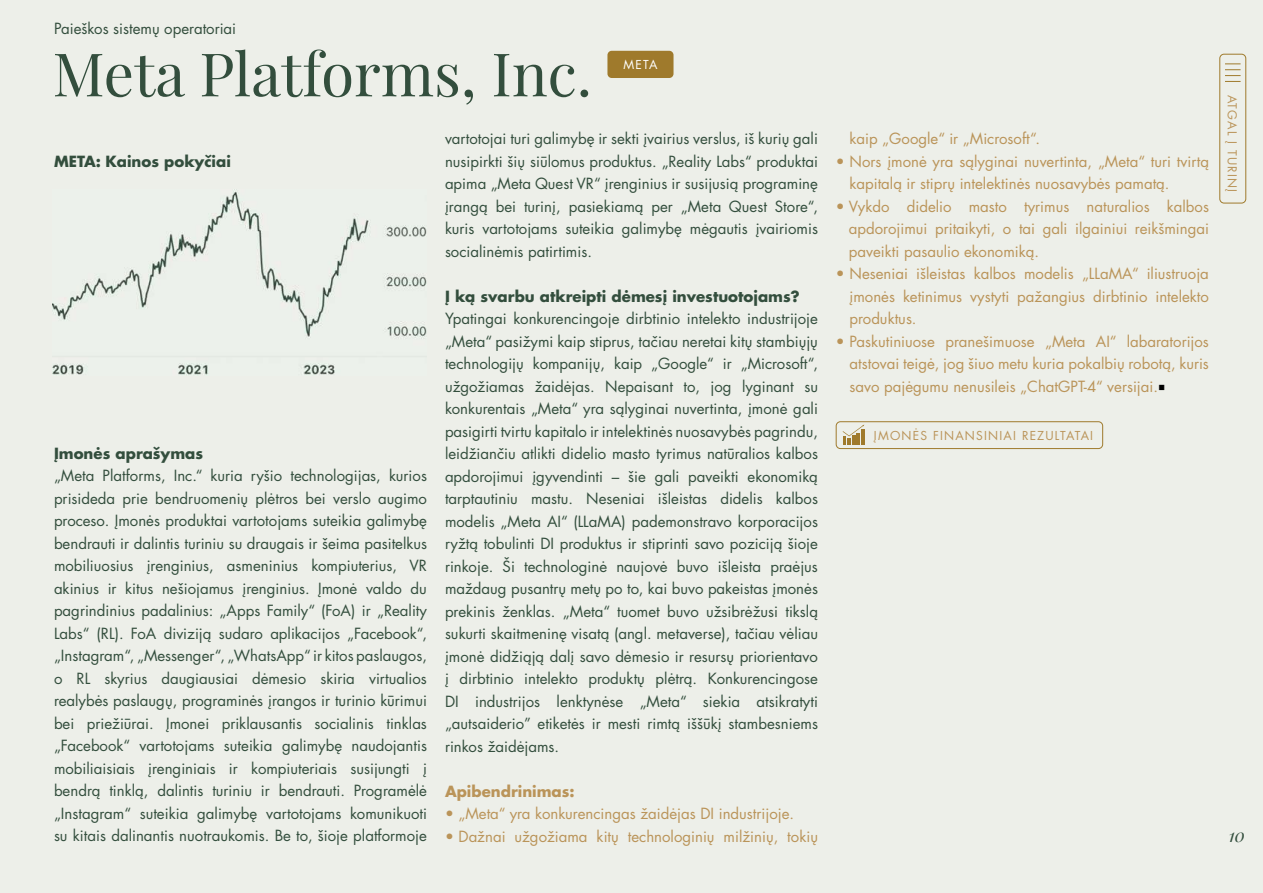
<style>
.page{position:relative;width:1263px;height:893px;background:#edefe9}
.page>*{position:absolute;margin:0;border:0;box-sizing:border-box;transform-origin:0 0}
.t1{font:60px "Playfair Display";color:#334e3d}
.t2{font:italic 18px "Playfair Display";color:#334e3d}
.t3{font:15px/22.5px "Futura LT Pro";color:#334e3d;text-align:justify}
.t4{font:15px/22.5px "Futura LT Pro";color:#ba9459;text-align:justify}
.t5{font:700 15px "Futura LT Pro";color:#334e3d}
.t6{font:700 15px "Futura LT Pro";color:#ba9459}
.t7{font:12px "Futura LT Pro";letter-spacing:.1em;color:#ba9459}
.t8{font:12px "Futura LT Pro";color:#fff}
.s1{font-family:"Minion Pro";font-size:18px;color:#000}
</style>
<div class="page">
<div style="left:607px;top:51px;width:66px;height:27px;background:#9f7a2c;border-radius:4px"></div>
<div style="left:1219px;top:54px;width:27px;height:149px;border:1px solid #9f7a2c;border-radius:4px"></div>
<svg style="left:1225px;top:64px;width:15px;height:18px"></svg>
<img style="left:52px;top:189px;width:375px;height:186px">
<div style="left:836px;top:422px;width:267px;height:27px;border:1px solid #9f7a2c;border-radius:4px"></div>
<svg style="left:843px;top:425px;width:21px;height:19px"></svg>
<p class="t3" style="left:54px;top:17px;width:184px">Paieškos sistemų operatoriai</p>
<h1 class="t1" style="left:52px;top:27px;width:541px">Meta Platforms, Inc.</h1>
<p class="t8" style="left:624px;top:57px;width:35px">META</p>
<p class="t5" style="left:54px;top:150px;width:178px">META: Kainos pokyčiai</p>
<p class="t5" style="left:54px;top:442px;width:151px">Įmonės aprašymas</p>
<p class="t3" style="left:54px;top:464px;width:374px">„Meta Platforms, Inc.“ kuria ryšio technologijas, kurios prisideda prie bendruomenių plėtros bei verslo augimo proceso. Įmonės produktai vartotojams suteikia galimybę bendrauti ir dalintis turiniu su draugais ir šeima pasitelkus mobiliuosius įrenginius, asmeninius kompiuterius, VR akinius ir kitus nešiojamus įrenginius. Įmonė valdo du pagrindinius padalinius: „Apps Family“ (FoA) ir „Reality Labs“ (RL). FoA diviziją sudaro aplikacijos „Facebook“, „Instagram“, „Messenger“, „WhatsApp“ ir kitos paslaugos, o RL skyrius daugiausiai dėmesio skiria virtualios realybės paslaugų, programinės įrangos ir turinio kūrimui bei priežiūrai. Įmonei priklausantis socialinis tinklas „Facebook“ vartotojams suteikia galimybę naudojantis mobiliaisiais įrenginiais ir kompiuteriais susijungti į bendrą tinklą, dalintis turiniu ir bendrauti. Programėlė „Instagram“ suteikia galimybę vartotojams komunikuoti su kitais dalinantis nuotraukomis. Be to, šioje platformoje</p>
<p class="t3" style="left:445px;top:127px;width:374px">vartotojai turi galimybę ir sekti įvairius verslus, iš kurių gali nusipirkti šių siūlomus produktus. „Reality Labs“ produktai apima „Meta Quest VR“ įrenginius ir susijusią programinę įrangą bei turinį, pasiekiamą per „Meta Quest Store“, kuris vartotojams suteikia galimybę mėgautis įvairiomis socialinėmis patirtimis.</p>
<p class="t5" style="left:445px;top:284px;width:356px">Į ką svarbu atkreipti dėmesį investuotojams?</p>
<p class="t3" style="left:445px;top:307px;width:374px">Ypatingai konkurencingoje dirbtinio intelekto industrijoje „Meta“ pasižymi kaip stiprus, tačiau neretai kitų stambiųjų technologijų kompanijų, kaip „Google“ ir „Microsoft“, užgožiamas žaidėjas. Nepaisant to, jog lyginant su konkurentais „Meta“ yra sąlyginai nuvertinta, įmonė gali pasigirti tvirtu kapitalo ir intelektinės nuosavybės pagrindu, leidžiančiu atlikti didelio masto tyrimus natūralios kalbos apdorojimui įgyvendinti – šie gali paveikti ekonomiką tarptautiniu mastu. Neseniai išleistas didelis kalbos modelis „Meta AI“ (LLaMA) pademonstravo korporacijos ryžtą tobulinti DI produktus ir stiprinti savo poziciją šioje rinkoje. Ši technologinė naujovė buvo išleista praėjus maždaug pusantrų metų po to, kai buvo pakeistas įmonės prekinis ženklas. „Meta“ tuomet buvo užsibrėžusi tikslą sukurti skaitmeninę visatą (angl. metaverse), tačiau vėliau įmonė didžiąją dalį savo dėmesio ir resursų priorientavo į dirbtinio intelekto produktų plėtrą. Konkurencingose DI industrijos lenktynėse „Meta“ siekia atsikratyti „autsaiderio” etiketės ir mesti rimtą iššūkį stambesniems rinkos žaidėjams.</p>
<p class="t6" style="left:445px;top:779px;width:131px">Apibendrinimas:</p>
<p class="t4" style="left:445px;top:802px;width:351px">• „Meta“ yra konkurencingas žaidėjas DI industrijoje.</p>
<p class="t4" style="left:445px;top:825px;width:374px">• Dažnai užgožiama kitų technologinių milžinių, tokių</p>
<p class="t4" style="left:849px;top:127px;width:192px">kaip „Google“ ir „Microsoft“.</p>
<p class="t4" style="left:849px;top:150px;width:361px;text-indent:-14px">• Nors įmonė yra sąlyginai nuvertinta, „Meta“ turi tvirtą kapitalą ir stiprų intelektinės nuosavybės pamatą.</p>
<p class="t4" style="left:849px;top:195px;width:362px;text-indent:-13px">• Vykdo didelio masto tyrimus naturalios kalbos apdorojimui pritaikyti, o tai gali ilgainiui reikšmingai paveikti pasaulio ekonomiką.</p>
<p class="t4" style="left:849px;top:262px;width:361px;text-indent:-14px">• Neseniai išleistas kalbos modelis „LLaMA“ iliustruoja įmonės ketinimus vystyti pažangius dirbtinio intelekto produktus.</p>
<p class="t4" style="left:849px;top:330px;width:361px;text-indent:-14px">• Paskutiniuose pranešimuose „Meta AI“ labaratorijos atstovai teigė, jog šiuo metu kuria pokalbių robotą, kuris savo pajėgumu nenusileis „ChatGPT-4“ versijai.<span class="s1">■</span></p>
<p class="t7" style="left:874px;top:427px;width:221px">ĮMONĖS FINANSINIAI REZULTATAI</p>
<p class="t7" style="left:1240px;top:95px;width:99px;rotate:90deg">ATGAL Į TURINĮ</p>
<p class="t2" style="left:1229px;top:821px;width:18px">10</p>
</div>
